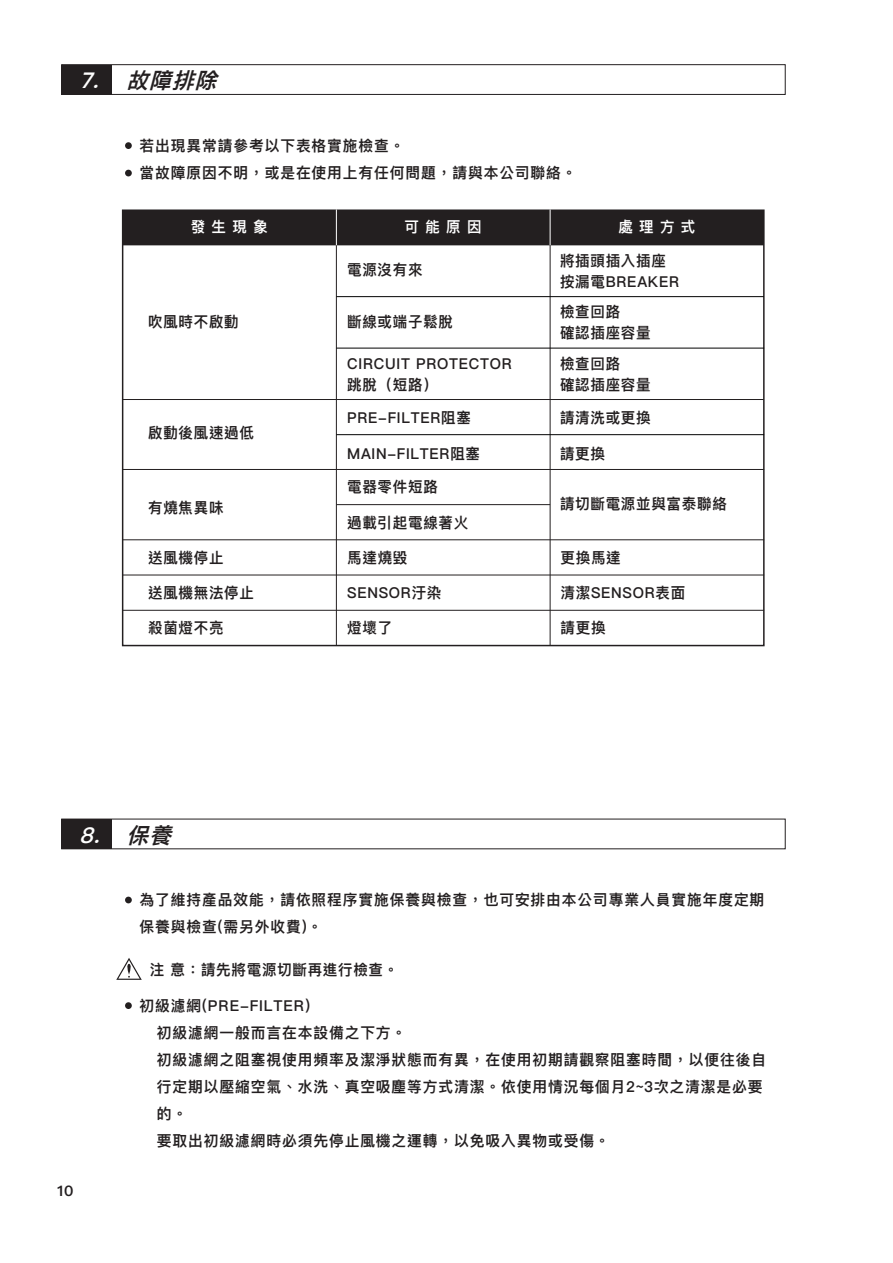
<style>
.page{position:relative;width:893px;height:1263px;background:#fff}
.page>*{position:absolute;margin:0;border:0;box-sizing:border-box;transform-origin:0 0}
.t1{font:italic 600 21.75px "Ping Fang TC";color:#231f20}
.t2{font:italic 600 21.75px "Ping Fang TC";color:#fff}
.t3{font:600 15px/27px "Ping Fang TC";letter-spacing:.06em;color:#231f20}
.t4{font:600 15px "Ping Fang TC";color:#fff}
.t5{font:600 14.55px "Ping Fang TC";color:#231f20;scale:1.07 1}
.s1{color:#fff}
.s2{color:#231f20}
</style>
<div class="page">
<div style="left:61px;top:64px;width:725px;height:31px;border:1px solid #231f20"></div>
<div style="left:61px;top:65px;width:51px;height:29px;background:#231f20"></div>
<div style="left:125px;top:142px;width:7px;height:7px;background:#231f20;border-radius:50%"></div>
<div style="left:125px;top:170px;width:7px;height:6px;background:#231f20;border-radius:50%"></div>
<div style="left:61px;top:819px;width:51px;height:30px;background:#231f20"></div>
<div style="left:125px;top:897px;width:7px;height:6px;background:#231f20;border-radius:50%"></div>
<div style="left:125px;top:1002px;width:7px;height:7px;background:#231f20;border-radius:50%"></div>
<div style="left:123px;top:210px;width:641px;height:35px;background:#231f20"></div>
<div style="left:122px;top:209px;width:643px;height:437px;border:2px solid #231f20"></div>
<hr style="left:123px;top:244px;width:641px;height:1px;background:#231f20">
<hr style="left:123px;top:399px;width:641px;height:1px;background:#231f20">
<hr style="left:123px;top:469px;width:641px;height:1px;background:#231f20">
<hr style="left:123px;top:575px;width:641px;height:1px;background:#231f20">
<hr style="left:123px;top:610px;width:641px;height:1px;background:#231f20">
<hr style="left:550px;top:210px;width:1px;height:435px;background:#231f20">
<hr style="left:336px;top:210px;width:1px;height:435px;background:#231f20">
<hr style="left:336px;top:209px;width:1px;height:36px;background:#fff">
<hr style="left:550px;top:209px;width:1px;height:36px;background:#fff">
<hr style="left:336px;top:296px;width:428px;height:1px;background:#030303">
<hr style="left:336px;top:348px;width:428px;height:1px;background:#030303">
<hr style="left:336px;top:434px;width:428px;height:1px;background:#030303">
<hr style="left:336px;top:504px;width:214px;height:1px;background:#231f20">
<hr style="left:123px;top:539px;width:641px;height:1px;background:#231f20">
<svg style="left:116px;top:958px;width:26px;height:22px"></svg>
<hr style="left:799px;top:792px;width:23px;height:2px;background:#ee1d23">
<hr style="left:810px;top:793px;width:1px;height:30px;background:#ee1d23">
<hr style="left:833px;top:792px;width:23px;height:2px;background:#ee1d23">
<hr style="left:843px;top:483px;width:2px;height:130px;background:#ee1d23">
<hr style="left:843px;top:659px;width:2px;height:134px;background:#ee1d23">
<h1 class="t1" style="left:79px;top:67px;width:146px"><span class="s1">7.</span> 故障排除</h1>
<p class="t3" style="left:140px;top:132px;width:439px">若出現異常請參考以下表格實施檢查。<br>當故障原因不明，或是在使用上有任何問題，請與本公司聯絡。</p>
<p class="t4" style="left:191px;top:218px;width:78px">發 生 現 象</p>
<p class="t4" style="left:405px;top:218px;width:78px">可 能 原 因</p>
<p class="t4" style="left:618px;top:218px;width:78px">處 理 方 式</p>
<p class="t3" style="left:148px;top:309px;width:92px">吹風時不啟動</p>
<p class="t3" style="left:148px;top:419px;width:107px">啟動後風速過低</p>
<p class="t3" style="left:347px;top:257px;width:77px">電源沒有來</p>
<p class="t3" style="left:347px;top:309px;width:107px">斷線或端子鬆脫</p>
<p class="t3" style="left:560px;top:251px;width:121px;line-height:21px">將插頭插入插座按漏電BREAKER</p>
<p class="t3" style="left:560px;top:301px;width:92px;line-height:21px">檢查回路<br>確認插座容量</p>
<p class="t3" style="left:347px;top:354px;width:166px;line-height:21px">CIRCUIT PROTECTOR跳脫（短路）</p>
<p class="t3" style="left:560px;top:353px;width:92px;line-height:21px">檢查回路<br>確認插座容量</p>
<p class="t3" style="left:347px;top:404px;width:125px">PRE-FILTER阻塞</p>
<p class="t3" style="left:347px;top:440px;width:134px">MAIN-FILTER阻塞</p>
<p class="t3" style="left:560px;top:404px;width:92px">請清洗或更換</p>
<p class="t3" style="left:560px;top:440px;width:46px">請更換</p>
<p class="t3" style="left:347px;top:474px;width:92px">電器零件短路</p>
<p class="t3" style="left:560px;top:491px;width:168px">請切斷電源並與富泰聯絡</p>
<p class="t3" style="left:148px;top:494px;width:77px">有燒焦異味</p>
<p class="t3" style="left:148px;top:544px;width:77px">送風機停止</p>
<p class="t3" style="left:347px;top:544px;width:62px">馬達燒毀</p>
<p class="t3" style="left:561px;top:544px;width:62px">更換馬達</p>
<p class="t3" style="left:148px;top:580px;width:107px">送風機無法停止</p>
<p class="t3" style="left:347px;top:580px;width:96px">SENSOR汙染</p>
<p class="t3" style="left:561px;top:580px;width:126px">清潔SENSOR表面</p>
<p class="t3" style="left:148px;top:615px;width:77px">殺菌燈不亮</p>
<p class="t3" style="left:347px;top:615px;width:46px">燈壞了</p>
<p class="t3" style="left:561px;top:615px;width:46px">請更換</p>
<p class="t3" style="left:347px;top:510px;width:123px">過載引起電線著火</p>
<h1 class="t2" style="left:79px;top:822px;width:100px">8. <span class="s2">保養</span></h1>
<p class="t3" style="left:140px;top:887px;width:626px">為了維持產品效能，請依照程序實施保養與檢查，也可安排由本公司專業人員實施年度定期保養與檢查(需另外收費)。</p>
<p class="t3" style="left:150px;top:957px;width:250px">注 意：請先將電源切斷再進行檢查。</p>
<p class="t5" style="left:57px;top:1182px;width:17px">10</p>
<p class="t3" style="left:157px;top:992px;width:611px;text-indent:-17px">初級濾網(PRE-FILTER)<br>初級濾網一般而言在本設備之下方。<br>初級濾網之阻塞視使用頻率及潔淨狀態而有異，在使用初期請觀察阻塞時間，以便往後自行定期以壓縮空氣、水洗、真空吸塵等方式清潔。依使用情況每個月2~3次之清潔是必要的。<br>要取出初級濾網時必須先停止風機之運轉，以免吸入異物或受傷。</p>
</div>
